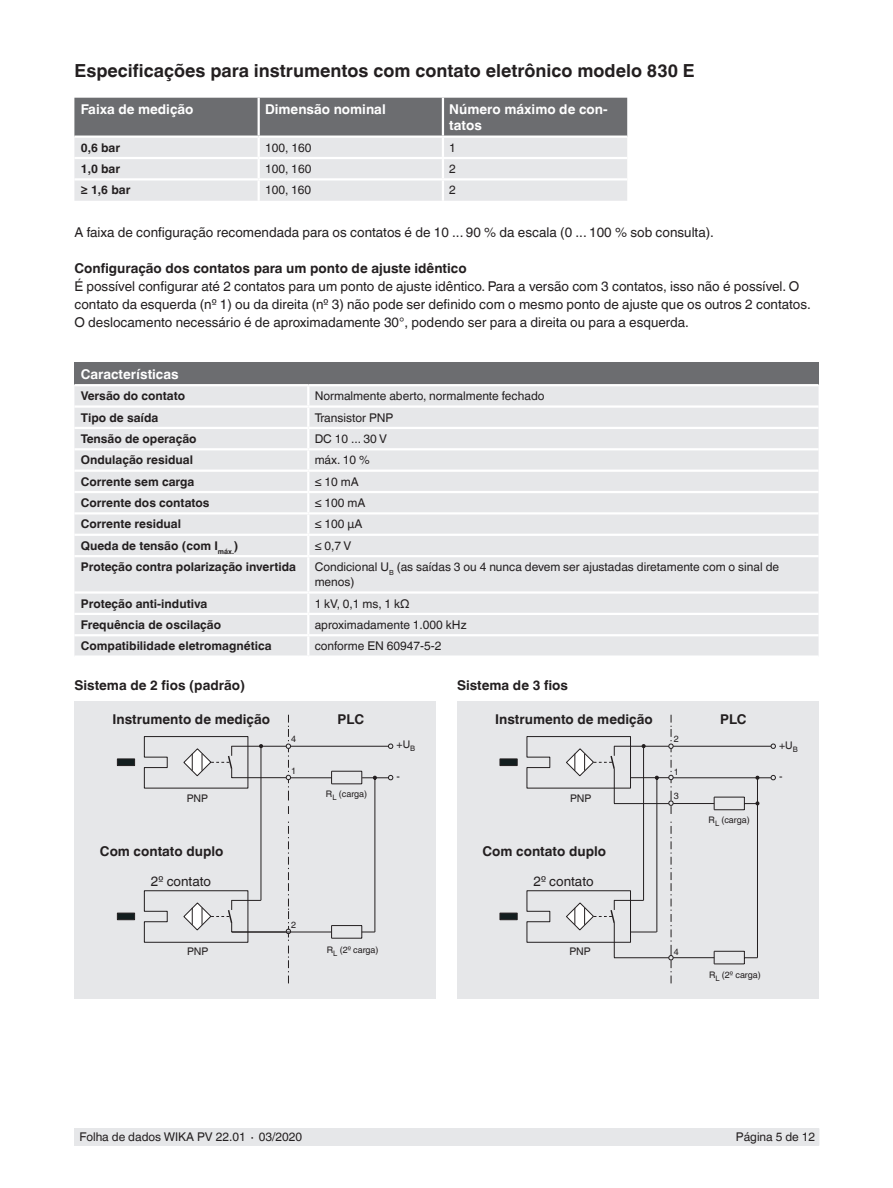
<style>
.page{position:relative;width:893px;height:1188px;background:#fff}
.page>*{position:absolute;margin:0;border:0;box-sizing:border-box;transform-origin:0 0}
.t1{font:700 18px "Helvetica World";color:#231f20}
.t2{font:13.5px/18px "Helvetica World";color:#231f20}
.t3{font:700 13.5px "Helvetica World";color:#231f20}
.t4{font:700 13.5px/16.5px "Helvetica World";color:#fff}
.t5{font:12px/15px "Helvetica World";color:#231f20}
.t6{font:700 12px "Helvetica World";color:#231f20}
.t7{font:10.5px "Helvetica World";color:#231f20}
.t8{font:9px "Helvetica World";color:#231f20}
</style>
<div class="page">
<div style="left:75px;top:1128px;width:744px;height:17px;background:#e6e7e9"></div>
<div style="left:74px;top:702px;width:362px;height:297px;background:#e6e7e9"></div>
<div style="left:457px;top:702px;width:361px;height:297px;background:#e6e7e9"></div>
<div style="left:117px;top:759px;width:18px;height:7px;background:#131e1f;border:1px solid #231f20"></div>
<div style="left:117px;top:913px;width:18px;height:7px;background:#131e1f;border:1px solid #231f20"></div>
<svg style="left:144px;top:715px;width:249px;height:268px"></svg>
<div style="left:500px;top:759px;width:17px;height:7px;background:#131e1f;border:1px solid #231f20"></div>
<div style="left:500px;top:913px;width:17px;height:7px;background:#131e1f;border:1px solid #231f20"></div>
<svg style="left:526px;top:715px;width:250px;height:268px"></svg>
<svg style="left:74px;top:98px;width:553px;height:103px;background:#b8b9bb"></svg>
<hr style="left:258px;top:181px;width:2px;height:20px;background:#fff">
<hr style="left:442px;top:181px;width:2px;height:20px;background:#fff">
<hr style="left:74px;top:136px;width:185px;height:2px;background:#fff">
<hr style="left:259px;top:136px;width:184px;height:2px;background:#fff">
<hr style="left:443px;top:136px;width:184px;height:2px;background:#fff">
<hr style="left:74px;top:178px;width:185px;height:3px;background:#fff">
<hr style="left:259px;top:178px;width:184px;height:3px;background:#fff">
<hr style="left:443px;top:178px;width:184px;height:3px;background:#fff">
<div style="left:74px;top:363px;width:745px;height:22px;background:#6c6d70"></div>
<div style="left:74px;top:386px;width:745px;height:270px;background:#e6e7e9"></div>
<hr style="left:74px;top:405px;width:234px;height:3px;background:#fff">
<hr style="left:308px;top:405px;width:511px;height:3px;background:#fff">
<hr style="left:74px;top:384px;width:234px;height:2px;background:#fff">
<hr style="left:308px;top:384px;width:511px;height:2px;background:#fff">
<hr style="left:74px;top:427px;width:234px;height:2px;background:#fff">
<hr style="left:308px;top:427px;width:511px;height:2px;background:#fff">
<svg style="left:307px;top:386px;width:2px;height:62px"></svg>
<hr style="left:74px;top:448px;width:234px;height:2px;background:#fff">
<hr style="left:308px;top:448px;width:511px;height:2px;background:#fff">
<hr style="left:307px;top:450px;width:2px;height:20px;background:#fff">
<hr style="left:74px;top:470px;width:234px;height:2px;background:#fff">
<hr style="left:308px;top:470px;width:511px;height:2px;background:#fff">
<hr style="left:74px;top:491px;width:234px;height:2px;background:#fff">
<hr style="left:308px;top:491px;width:511px;height:2px;background:#fff">
<hr style="left:74px;top:512px;width:234px;height:3px;background:#fff">
<hr style="left:308px;top:512px;width:511px;height:3px;background:#fff">
<hr style="left:74px;top:534px;width:234px;height:2px;background:#fff">
<hr style="left:308px;top:534px;width:511px;height:2px;background:#fff">
<svg style="left:307px;top:472px;width:2px;height:83px"></svg>
<hr style="left:74px;top:555px;width:234px;height:2px;background:#fff">
<hr style="left:308px;top:555px;width:511px;height:2px;background:#fff">
<hr style="left:307px;top:557px;width:2px;height:34px;background:#fff">
<hr style="left:74px;top:591px;width:234px;height:3px;background:#fff">
<hr style="left:308px;top:591px;width:511px;height:3px;background:#fff">
<hr style="left:74px;top:613px;width:234px;height:2px;background:#fff">
<hr style="left:308px;top:613px;width:511px;height:2px;background:#fff">
<svg style="left:307px;top:594px;width:2px;height:40px"></svg>
<hr style="left:74px;top:634px;width:234px;height:2px;background:#fff">
<hr style="left:308px;top:634px;width:511px;height:2px;background:#fff">
<hr style="left:307px;top:636px;width:2px;height:20px;background:#fff">
<h1 class="t1" style="left:74px;top:60px;width:622px">Especificações para instrumentos com contato eletrônico modelo 830 E</h1>
<p class="t4" style="left:81px;top:101px;width:114px">Faixa de medição</p>
<p class="t4" style="left:265px;top:101px;width:122px">Dimensão nominal</p>
<p class="t4" style="left:449px;top:101px;width:160px">Número máximo de con&shy;tatos</p>
<p class="t6" style="left:81px;top:140px;width:41px">0,6 bar</p>
<p class="t5" style="left:265px;top:140px;width:48px">100, 160</p>
<p class="t5" style="left:449px;top:140px;width:8px">1</p>
<p class="t6" style="left:81px;top:162px;width:41px">1,0 bar</p>
<p class="t5" style="left:265px;top:161px;width:48px">100, 160</p>
<p class="t5" style="left:449px;top:161px;width:8px">2</p>
<p class="t6" style="left:81px;top:183px;width:51px">≥ 1,6 bar</p>
<p class="t5" style="left:265px;top:183px;width:48px">100, 160</p>
<p class="t5" style="left:449px;top:183px;width:8px">2</p>
<p class="t2" style="left:74px;top:223px;width:641px">A faixa de configuração recomendada para os contatos é de 10 ... 90 % da escala (0 ... 100 % sob consulta).</p>
<p class="t3" style="left:74px;top:260px;width:394px">Configuração dos contatos para um ponto de ajuste idêntico</p>
<p class="t2" style="left:74px;top:277px;width:738px">É possível configurar até 2 contatos para um ponto de ajuste idêntico. Para a versão com 3 contatos, isso não é possível. O contato da esquerda (nº 1) ou da direita (nº 3) não pode ser definido com o mesmo ponto de ajuste que os outros 2 contatos.<br>O deslocamento necessário é de aproximadamente 30°, podendo ser para a direita ou para a esquerda.</p>
<p class="t4" style="left:81px;top:366px;width:99px">Características</p>
<p class="t6" style="left:81px;top:389px;width:106px">Versão do contato</p>
<p class="t5" style="left:315px;top:389px;width:231px">Normalmente aberto, normalmente fechado</p>
<p class="t6" style="left:81px;top:410px;width:79px">Tipo de saída</p>
<p class="t5" style="left:315px;top:410px;width:80px">Transistor PNP</p>
<p class="t6" style="left:81px;top:432px;width:117px">Tensão de operação</p>
<p class="t5" style="left:315px;top:431px;width:74px">DC 10 ... 30 V</p>
<p class="t6" style="left:81px;top:453px;width:114px">Ondulação residual</p>
<p class="t5" style="left:315px;top:453px;width:57px">máx. 10 %</p>
<p class="t6" style="left:81px;top:475px;width:115px">Corrente sem carga</p>
<p class="t5" style="left:315px;top:474px;width:46px">≤ 10 mA</p>
<p class="t6" style="left:81px;top:496px;width:130px">Corrente dos contatos</p>
<p class="t5" style="left:315px;top:495px;width:52px">≤ 100 mA</p>
<p class="t6" style="left:81px;top:517px;width:102px">Corrente residual</p>
<p class="t5" style="left:315px;top:517px;width:49px">≤ 100 µA</p>
<p class="t6" style="left:81px;top:539px;width:159px">Queda de tensão (com I<sub>máx.</sub>)</p>
<p class="t5" style="left:315px;top:538px;width:38px">≤ 0,7 V</p>
<p class="t6" style="left:81px;top:560px;width:217px">Proteção contra polarização invertida</p>
<p class="t5" style="left:315px;top:560px;width:466px">Condicional U<sub>B</sub> (as saídas 3 ou 4 nunca devem ser ajustadas diretamente com o sinal de menos)</p>
<p class="t6" style="left:81px;top:596px;width:128px">Proteção anti-indutiva</p>
<p class="t5" style="left:315px;top:596px;width:95px">1 kV, 0,1 ms, 1 kΩ</p>
<p class="t6" style="left:81px;top:618px;width:142px">Frequência de oscilação</p>
<p class="t5" style="left:315px;top:617px;width:153px">aproximadamente 1.000 kHz</p>
<p class="t6" style="left:81px;top:639px;width:192px">Compatibilidade eletromagnética</p>
<p class="t5" style="left:315px;top:639px;width:128px">conforme EN 60947-5-2</p>
<p class="t3" style="left:74px;top:677px;width:172px">Sistema de 2 fios (padrão)</p>
<p class="t3" style="left:457px;top:677px;width:113px">Sistema de 3 fios</p>
<p class="t3" style="left:113px;top:711px;width:159px">Instrumento de medição</p>
<p class="t3" style="left:338px;top:711px;width:28px">PLC</p>
<p class="t3" style="left:495px;top:711px;width:159px">Instrumento de medição</p>
<p class="t3" style="left:720px;top:711px;width:28px">PLC</p>
<p class="t7" style="left:396px;top:739px;width:20px">+U<sub>B</sub></p>
<p class="t7" style="left:396px;top:770px;width:5px">-</p>
<p class="t8" style="left:291px;top:734px;width:7px">4</p>
<p class="t8" style="left:291px;top:765px;width:7px">1</p>
<p class="t8" style="left:674px;top:734px;width:7px">2</p>
<p class="t8" style="left:674px;top:767px;width:7px">1</p>
<p class="t8" style="left:674px;top:791px;width:7px">3</p>
<p class="t8" style="left:326px;top:789px;width:43px">R<sub>L</sub> (carga)</p>
<p class="t7" style="left:187px;top:792px;width:23px">PNP</p>
<p class="t7" style="left:570px;top:792px;width:23px">PNP</p>
<p class="t3" style="left:100px;top:843px;width:125px">Com contato duplo</p>
<p class="t2" style="left:151px;top:872px;width:62px">2º contato</p>
<p class="t7" style="left:187px;top:945px;width:23px">PNP</p>
<p class="t8" style="left:291px;top:920px;width:7px">2</p>
<p class="t8" style="left:327px;top:944px;width:53px">R<sub>L</sub> (2º carga)</p>
<p class="t3" style="left:482px;top:843px;width:125px">Com contato duplo</p>
<p class="t2" style="left:534px;top:872px;width:62px">2º contato</p>
<p class="t7" style="left:569px;top:945px;width:23px">PNP</p>
<p class="t8" style="left:709px;top:814px;width:43px">R<sub>L</sub> (carga)</p>
<p class="t8" style="left:674px;top:947px;width:7px">4</p>
<p class="t8" style="left:709px;top:970px;width:53px">R<sub>L</sub> (2º carga)</p>
<p class="t7" style="left:779px;top:739px;width:20px">+U<sub>B</sub></p>
<p class="t7" style="left:779px;top:770px;width:5px">-</p>
<p class="t5" style="left:80px;top:1130px;width:224px">Folha de dados WIKA PV 22.01 ∙ 03/2020</p>
<p class="t5" style="left:736px;top:1130px;width:81px">Página 5 de 12</p>
</div>
